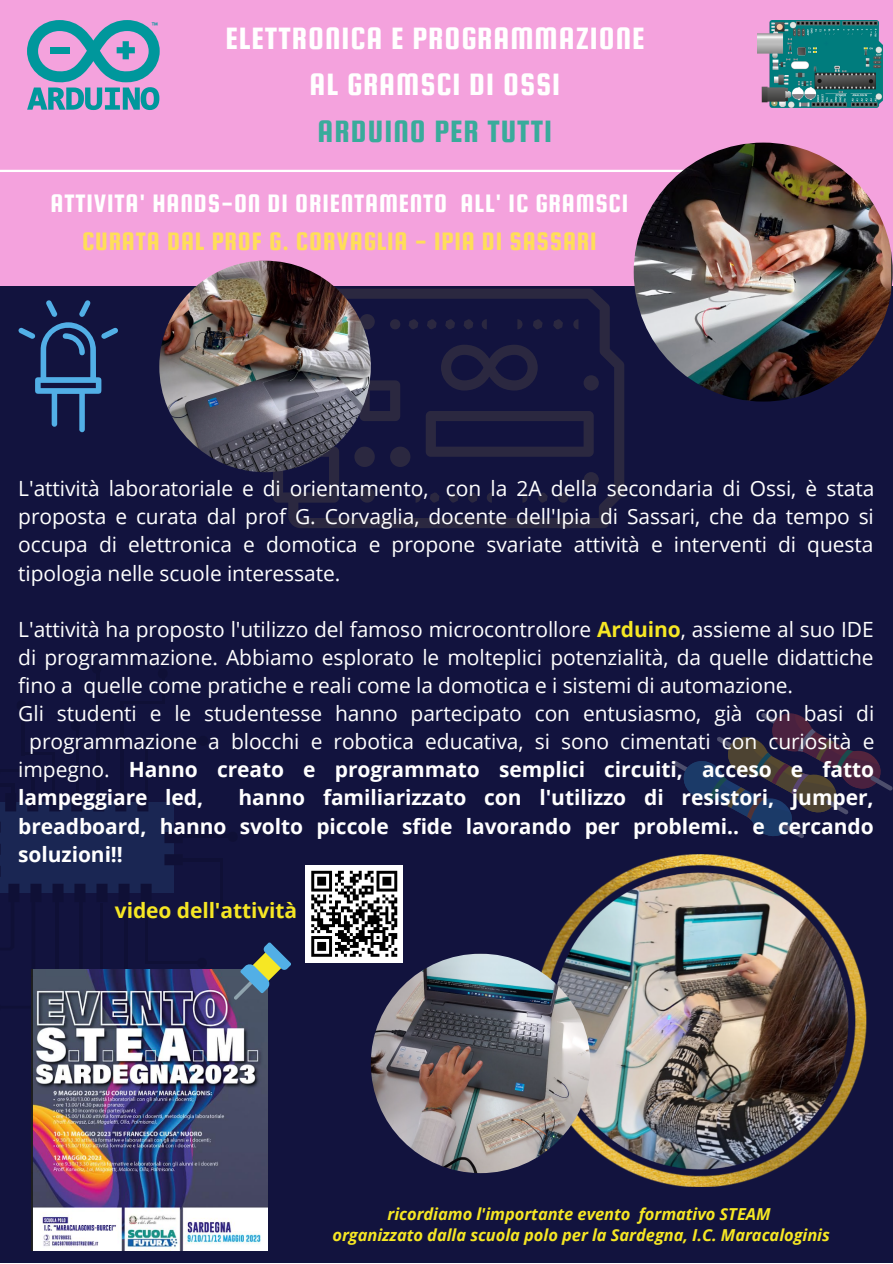
<style>
.page{position:relative;width:893px;height:1264px;background:#fff}
.page>*{position:absolute;margin:0;border:0;box-sizing:border-box;transform-origin:0 0}
.t1{font:33px "Squada One";letter-spacing:.03em;color:#fff}
.t2{font:33px "Squada One";letter-spacing:.03em;color:#39ab9b}
.t3{font:27px "Squada One";letter-spacing:.03em;color:#fff}
.t4{font:27px "Squada One";letter-spacing:.03em;color:#ffde59}
.t5{font:21px/28px "Open Sans";letter-spacing:-.005em;color:#fff;text-align:justify}
.t6{font:700 21px/28px "Open Sans";letter-spacing:-.005em;color:#fff;text-align:justify}
.t7{font:700 21px "Open Sans";letter-spacing:-.005em;color:#f6e724}
.t8{font:italic 700 16.5px "Open Sans";letter-spacing:-.005em;color:#f6e724}
.s1{font-weight:700;color:#f6e724}
.s2{font-weight:400}
</style>
<div class="page">
<div style="left:0;top:0;width:892px;height:1262px;background:#12133e"></div>
<div style="left:0;top:0;width:892px;height:285px;background:#f4a2dd"></div>
<svg style="left:27px;top:20px;width:133px;height:90px"></svg>
<div style="left:50px;top:47px;width:20px;height:6px;background:#00979c"></div>
<img style="left:757px;top:20px;width:125px;height:88px">
<hr style="left:0;top:170px;width:701px;height:2px;background:#fff">
<img style="left:633px;top:143px;width:259px;height:258px;border-radius:50%">
<hr style="left:145px;top:738px;width:2px;height:55px;background:#000">
<hr style="left:145px;top:738px;width:57px;height:4px;background:#0f1036">
<hr style="left:120px;top:701px;width:4px;height:92px;background:#0f1036">
<hr style="left:120px;top:701px;width:44px;height:2px;background:#000">
<hr style="left:162px;top:673px;width:2px;height:30px;background:#000">
<hr style="left:96px;top:669px;width:4px;height:124px;background:#0f1036">
<hr style="left:76px;top:724px;width:3px;height:69px;background:#000">
<hr style="left:52px;top:752px;width:3px;height:41px;background:#000">
<hr style="left:25px;top:752px;width:27px;height:3px;background:#000">
<hr style="left:21px;top:703px;width:4px;height:52px;background:#0f1036">
<svg style="left:76px;top:724px;width:3px;height:6px"></svg>
<hr style="left:182px;top:834px;width:51px;height:4px;background:#0f1036">
<hr style="left:182px;top:858px;width:40px;height:3px;background:#000">
<hr style="left:220px;top:861px;width:2px;height:48px;background:#000">
<hr style="left:145px;top:961px;width:57px;height:2px;background:#000">
<svg style="left:195px;top:961px;width:7px;height:2px"></svg>
<svg style="left:0;top:767px;width:184px;height:196px"></svg>
<svg style="left:273px;top:288px;width:351px;height:240px"></svg>
<svg style="left:18px;top:300px;width:100px;height:132px"></svg>
<svg style="left:672px;top:713px;width:220px;height:125px"></svg>
<img style="left:159px;top:261px;width:212px;height:211px;border-radius:50%">
<img style="left:535px;top:854px;width:331px;height:332px">
<img style="left:31px;top:969px;width:236px;height:281px">
<img style="left:371px;top:953px;width:219px;height:220px;border-radius:50%">
<svg style="left:234px;top:942px;width:57px;height:57px"></svg>
<div style="left:305px;top:864px;width:98px;height:98px;background:#fff"></div>
<svg style="left:311px;top:870px;width:87px;height:87px"></svg>
<p class="t1" style="left:225px;top:21px;width:420px">ELETTRONICA E PROGRAMMAZIONE</p>
<p class="t1" style="left:309px;top:67px;width:252px">AL GRAMSCI DI OSSI</p>
<p class="t2" style="left:317px;top:113px;width:236px">ARDUINO PER TUTTI</p>
<p class="t3" style="left:50px;top:189px;width:579px">ATTIVITA' HANDS-ON DI ORIENTAMENTO ALL' IC GRAMSCI</p>
<p class="t4" style="left:82px;top:227px;width:516px">CURATA DAL PROF G. CORVAGLIA - IPIA DI SASSARI</p>
<p class="t5" style="left:18px;top:474px;width:857px">L'attività laboratoriale e di orientamento, con la 2A della secondaria di Ossi, è stata proposta e curata dal prof G. Corvaglia, docente dell'Ipia di Sassari, che da tempo si occupa di elettronica e domotica e propone svariate attività e interventi di questa tipologia nelle scuole interessate.</p>
<p class="t5" style="left:18px;top:614px;width:856px">L'attività ha proposto l'utilizzo del famoso microcontrollore <span class="s1">Arduino</span>, assieme al suo IDE di programmazione. Abbiamo esplorato le molteplici potenzialità, da quelle didattiche fino a quelle come pratiche e reali come la domotica e i sistemi di automazione.</p>
<p class="t5" style="left:18px;top:699px;width:857px">Gli studenti e le studentesse hanno partecipato con entusiasmo, già con basi di</p>
<p class="t5" style="left:29px;top:727px;width:846px">programmazione a blocchi e robotica educativa, si sono cimentati con curiosità e</p>
<p class="t6" style="left:18px;top:755px;width:857px"><span class="s2">impegno.</span> Hanno creato e programmato semplici circuiti, acceso e fatto</p>
<p class="t6" style="left:18px;top:783px;width:186px">lampeggiare led,</p>
<p class="t6" style="left:18px;top:783px;width:856px;text-indent:220px">hanno familiarizzato con l'utilizzo di resistori, jumper, breadboard, hanno svolto piccole sfide lavorando per problemi.. e cercando soluzioni!!</p>
<p class="t7" style="left:115px;top:895px;width:184px">video dell'attività</p>
<p class="t8" style="left:387px;top:1202px;width:384px">ricordiamo l'importante evento formativo STEAM</p>
<p class="t8" style="left:332px;top:1223px;width:499px">organizzato dalla scuola polo per la Sardegna, I.C. Maracaloginis</p>
</div>
